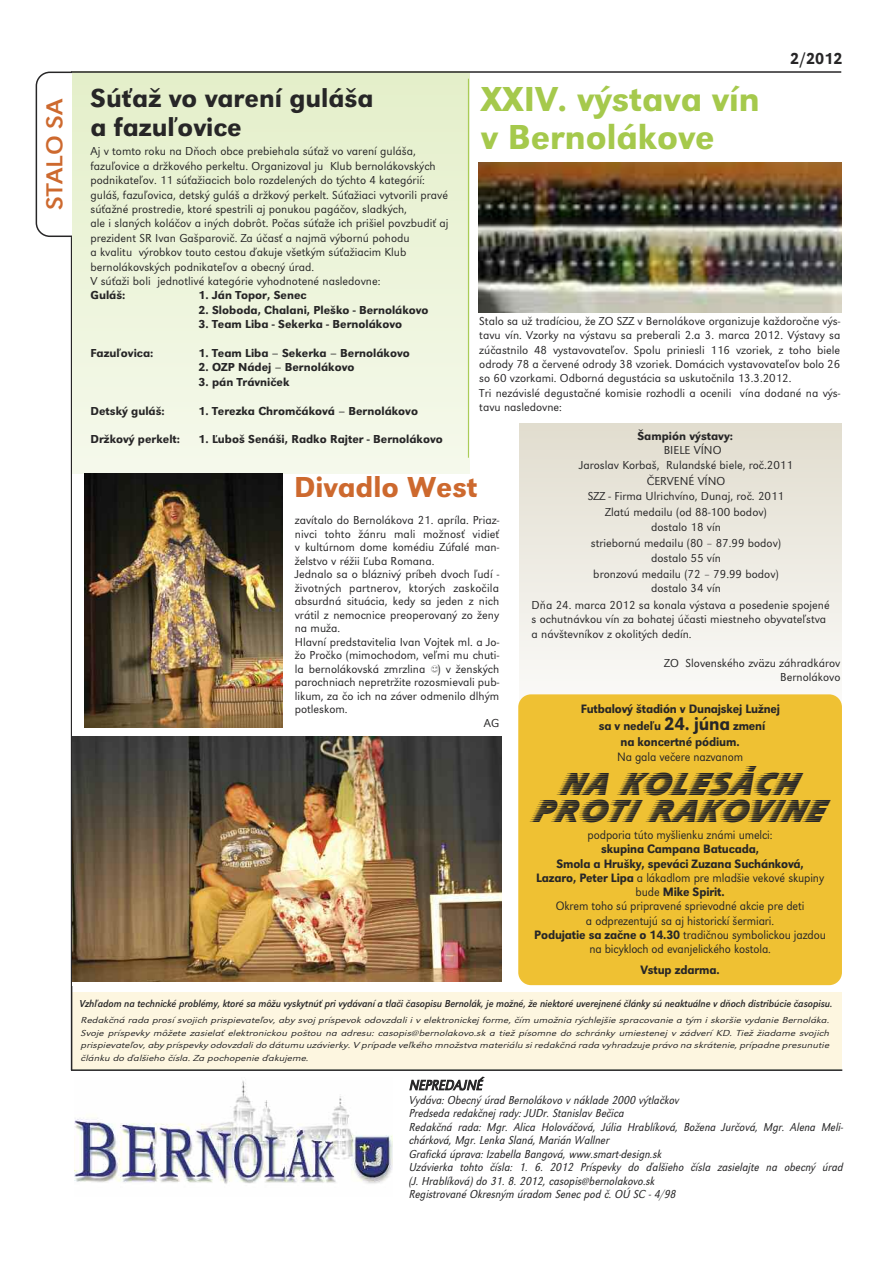
<style>
.page{position:relative;width:893px;height:1263px;background:#fff}
.page>*{position:absolute;margin:0;border:0;box-sizing:border-box;transform-origin:0 0}
.t1{font:500 36px/38.2px "URW Grotesk TOT";color:#a5c94c}
.t2{font:33px/27.5px "Slipstream DOT";letter-spacing:-.015em;color:#272627;text-align:center;scale:.95 1}
.t3{font:500 30px "URW Grotesk TOT";color:#cd692e}
.t4{font:500 27px/28.5px "URW Grotesk TOT";color:#272627}
.t5{font:24px "URW Grotesk TOT Reg Ext Wid";color:#cd692e}
.t6{font:500 16.5px "URW Grotesk TOT";color:#272627;scale:.94 1}
.t7{font:14.4px "URW Grotesk TOT Lig Ext Nar Obl";color:#272627}
.t8{font:300 12.6px/14.2px "URW Grotesk TOT";letter-spacing:-.01em;color:#272627;text-align:center;scale:.95 1}
.t9{font:500 12.6px/17.4px "URW Grotesk TOT";letter-spacing:-.01em;color:#272627;text-align:center;scale:.95 1}
.t10{font:300 12px/14.4px "URW Grotesk TOT";color:#272627}
.t11{font:12px/13.5px "URW Grotesk TOT Lig Ext Nar Obl";color:#272627}
.t12{font:500 12px "URW Grotesk TOT";color:#272627}
.t13{font:italic 10.5px "URW Grotesk TOT";color:#272627;scale:.9 1}
.t14{font:9px/12.5px "URW Grotesk TOT Lig Wid Obl";color:#272627;text-align:justify;scale:1.16 1}
.s1{font-size:19.05px}
.s2{font-weight:500}
.s3{font-family:"Letter Gothic Std";font-weight:700;font-style:italic}
</style>
<div class="page">
<svg style="left:520px;top:424px;width:321px;height:277px"></svg>
<div style="left:72px;top:992px;width:770px;height:77px;background:#fdf6e0"></div>
<img style="left:74px;top:1080px;width:318px;height:104px">
<hr style="left:71px;top:237px;width:1px;height:833px;background:#272627">
<hr style="left:71px;top:1069px;width:771px;height:2px;background:#272627">
<svg style="left:36px;top:72px;width:36px;height:165px"></svg>
<svg style="left:72px;top:73px;width:397px;height:401px"></svg>
<hr style="left:71px;top:71px;width:770px;height:2px;background:#272627">
<hr style="left:468px;top:79px;width:1px;height:379px;background:#a5c94c">
<img style="left:478px;top:163px;width:364px;height:150px">
<div style="left:518px;top:694px;width:324px;height:291px;background:#efc133;border-radius:13px"></div>
<img style="left:72px;top:737px;width:429px;height:245px">
<img style="left:85px;top:474px;width:198px;height:253px">
<h3 class="t5" style="left:40px;top:210px;width:113px;rotate:-90deg">stalo sa</h3>
<h3 class="t6" style="left:790px;top:49px;width:57px">2/2012</h3>
<h1 class="t1" style="left:481px;top:79px;width:280px">XXiV. výstava vín v Bernolákove</h1>
<h3 class="t4" style="left:90px;top:84px;width:285px">Súťaž vo varení guláša a fazuľovice</h3>
<p class="t10" style="left:90px;top:144px;width:360px">Aj v tomto roku na Dňoch obce prebiehala súťaž vo varení guláša, fazuľovice a držkového perkeltu. Organizoval ju Klub bernolákovských podnikateľov. 11 súťažiacich bolo rozdelených do týchto 4 kategórií: guláš, fazuľovica, detský guláš a držkový perkelt. Súťažiaci vytvorili pravé súťažné prostredie, ktoré spestrili aj ponukou pagáčov, sladkých,<br>ale i slaných koláčov a iných dobrôt. Počas súťaže ich prišiel povzbudiť aj prezident SR Ivan Gašparovič. Za účasť a najmä výbornú pohodu<br>a kvalitu výrobkov touto cestou ďakuje všetkým súťažiacim Klub bernolákovských podnikateľov a obecný úrad.<br>V súťaži boli jednotlivé kategórie vyhodnotené nasledovne:</p>
<p class="t12" style="left:90px;top:288px;width:36px">Guláš:</p>
<p class="t12" style="left:198px;top:288px;width:110px">1. Ján Topor, Senec</p>
<p class="t12" style="left:198px;top:303px;width:232px">2. Sloboda, Chalani, pleško - Bernolákovo</p>
<p class="t12" style="left:198px;top:317px;width:205px">3. Team Liba - Sekerka - Bernolákovo</p>
<p class="t12" style="left:90px;top:346px;width:64px">Fazuľovica:</p>
<p class="t12" style="left:198px;top:346px;width:213px">1. Team Liba – Sekerka – Bernolákovo</p>
<p class="t12" style="left:198px;top:360px;width:157px">2. ozp Nádej – Bernolákovo</p>
<p class="t12" style="left:198px;top:375px;width:92px">3. pán Trávniček</p>
<p class="t12" style="left:90px;top:403px;width:76px">Detský guláš:</p>
<p class="t12" style="left:198px;top:403px;width:221px">1. Terezka Chromčáková – Bernolákovo</p>
<p class="t12" style="left:90px;top:432px;width:91px">Držkový perkelt:</p>
<p class="t12" style="left:198px;top:432px;width:246px">1. Ľuboš Senáši, radko rajter - Bernolákovo</p>
<p class="t10" style="left:479px;top:313px;width:363px">Stalo sa už tradíciou, že ZO SZZ v Bernolákove organizuje každoročne výs&shy;tavu vín. Vzorky na výstavu sa preberali 2.a 3. marca 2012. Výstavy sa zúčastnilo 48 vystavovateľov. Spolu priniesli 116 vzoriek, z toho biele odrody 78 a červené odrody 38 vzoriek. Domácich vystavovateľov bolo 26 so 60 vzorkami. Odborná degustácia sa uskutočnila 13.3.2012.<br>Tri nezávislé degustačné komisie rozhodli a ocenili vína dodané na výs&shy;tavu nasledovne:</p>
<p class="t12" style="left:637px;top:429px;width:97px">Šampión výstavy:</p>
<p class="t10" style="left:579px;top:443px;width:215px;text-indent:85px">BIELE VÍNO<br>Jaroslav Korbaš, Rulandské biele, roč.2011</p>
<p class="t10" style="left:588px;top:474px;width:198px;text-align:center">ČERVENÉ VÍNO<br>SZZ - Firma Ulrichvíno, Dunaj, roč. 2011</p>
<p class="t10" style="left:605px;top:505px;width:163px;text-align:center">Zlatú medailu (od 88-100 bodov) dostalo 18 vín</p>
<p class="t10" style="left:591px;top:536px;width:192px;text-align:center">striebornú medailu (80 – 87.99 bodov) dostalo 55 vín</p>
<p class="t10" style="left:593px;top:567px;width:187px;text-align:center">bronzovú medailu (72 – 79.99 bodov) dostalo 34 vín</p>
<p class="t10" style="left:532px;top:598px;width:299px">Dňa 24. marca 2012 sa konala výstava a posedenie spojené s ochutnávkou vín za bohatej účasti miestneho obyvateľstva a návštevníkov z okolitých dedín.</p>
<p class="t10" style="left:664px;top:655px;width:178px;text-align:right">ZO Slovenského zväzu záhradkárov<br>Bernolákovo</p>
<p class="t9" style="left:581px;top:700px;width:211px">Futbalový štadión v Dunajskej Lužnej sa v nedeľu <span class="s1">24. júna</span> zmení</p>
<p class="t9" style="left:621px;top:733px;width:127px">na koncertné pódium.</p>
<p class="t8" style="left:617px;top:749px;width:134px">Na gala večere nazvanom</p>
<h2 class="t2" style="left:534px;top:770px;width:310px">NA KOLESÁCH<br>PROTI RAKOVINE</h2>
<p class="t8" style="left:588px;top:828px;width:196px">podporia túto myšlienku známi umelci:</p>
<p class="t8" style="left:534px;top:842px;width:308px"><span class="s2">skupina Campana Batucada,<br>Smola a Hrušky, speváci zuzana Suchánková,<br>Lazaro, peter Lipa</span> a lákadlom pre mladšie vekové skupiny bude <span class="s2">Mike Spirit.<br></span>Okrem toho sú pripravené sprievodné akcie pre deti<br>a odprezentujú sa aj historickí šermiari.<br><span class="s2">podujatie sa začne o 14.30</span> tradičnou symbolickou jazdou na bicykloch od evanjelického kostola.</p>
<p class="t9" style="left:641px;top:961px;width:85px">Vstup zdarma.</p>
<p class="t13" style="left:80px;top:997px;width:838px">Vzhľadom na technické problémy, ktoré sa môžu vyskytnúť pri vydávaní a tlači časopisu Bernolák, je možné, že niektoré uverejnené články sú neaktuálne v dňoch distribúcie časopisu.</p>
<h3 class="t3" style="left:294px;top:469px;width:185px">Divadlo West</h3>
<p class="t10" style="left:295px;top:513px;width:206px">zavítalo do Bernolákova 21. apríla. Priaz-</p>
<p class="t10" style="left:295px;top:526px;width:206px">nivci tohto žánru mali možnosť vidieť</p>
<p class="t10" style="left:295px;top:540px;width:206px">v kultúrnom dome komédiu Zúfalé man-</p>
<p class="t10" style="left:295px;top:553px;width:141px">želstvo v réžii Ľuba Romana.</p>
<p class="t10" style="left:295px;top:567px;width:206px">Jednalo sa o bláznivý príbeh dvoch ľudí -</p>
<p class="t10" style="left:295px;top:580px;width:206px">životných partnerov, ktorých zaskočila</p>
<p class="t10" style="left:295px;top:594px;width:206px">absurdná situácia, kedy sa jeden z nich</p>
<p class="t10" style="left:295px;top:607px;width:206px">vrátil z nemocnice preoperovaný zo ženy</p>
<p class="t10" style="left:295px;top:621px;width:47px">na muža.</p>
<p class="t10" style="left:295px;top:634px;width:206px">Hlavní predstavitelia Ivan Vojtek ml. a Jo-</p>
<p class="t10" style="left:295px;top:648px;width:206px">žo Pročko (mimochodom, veľmi mu chuti-</p>
<p class="t10" style="left:295px;top:661px;width:206px">la bernolákovská zmrzlina <span class="s3">☺</span>) v ženských</p>
<p class="t10" style="left:295px;top:675px;width:206px">parochniach nepretržite rozosmievali pub-</p>
<p class="t10" style="left:295px;top:688px;width:206px">likum, za čo ich na záver odmenilo dlhým</p>
<p class="t10" style="left:295px;top:702px;width:54px">potleskom.</p>
<p class="t10" style="left:484px;top:715px;width:17px">AG</p>
<p class="t14" style="left:81px;top:1014px;width:647px">Redakčná rada prosí svojich prispievateľov, aby svoj príspevok odovzdali i v elektronickej forme, čím umožnia rýchlejšie spracovanie a tým i skoršie vydanie Bernoláka.<br>Svoje príspevky môžete zasielať elektronickou poštou na adresu: casopis@bernolakovo.sk a tiež písomne do schránky umiestenej v zádverí KD. Tiež žiadame svojich prispievateľov, aby príspevky odovzdali do dátumu uzávierky. V prípade veľkého množstva materiálu si redakčná rada vyhradzuje právo na skrátenie, prípadne presunutie článku do ďalšieho čísla. Za pochopenie ďakujeme.</p>
<p class="t7" style="left:410px;top:1076px;width:75px">NepredajNé</p>
<p class="t11" style="left:409px;top:1093px;width:436px">Vydáva: Obecný úrad Bernolákovo v náklade 2000 výtlačkov<br>predseda redakčnej rady: jUdr. Stanislav Bečica<br>redakčná rada: Mgr. alica Holováčová, júlia Hrablíková, Božena jurčová, Mgr. alena Meli&shy;chárková, Mgr. Lenka Slaná, Marián Wallner<br>Grafická úprava: Izabella Bangová, www.smart-design.sk<br>Uzávierka tohto čísla: 1. 6. 2012 príspevky do ďalšieho čísla zasielajte na obecný úrad (j. Hrablíková) do 31. 8. 2012, casopis@bernolakovo.sk<br>registrované Okresným úradom Senec pod č. OÚ SC - 4/98</p>
</div>
